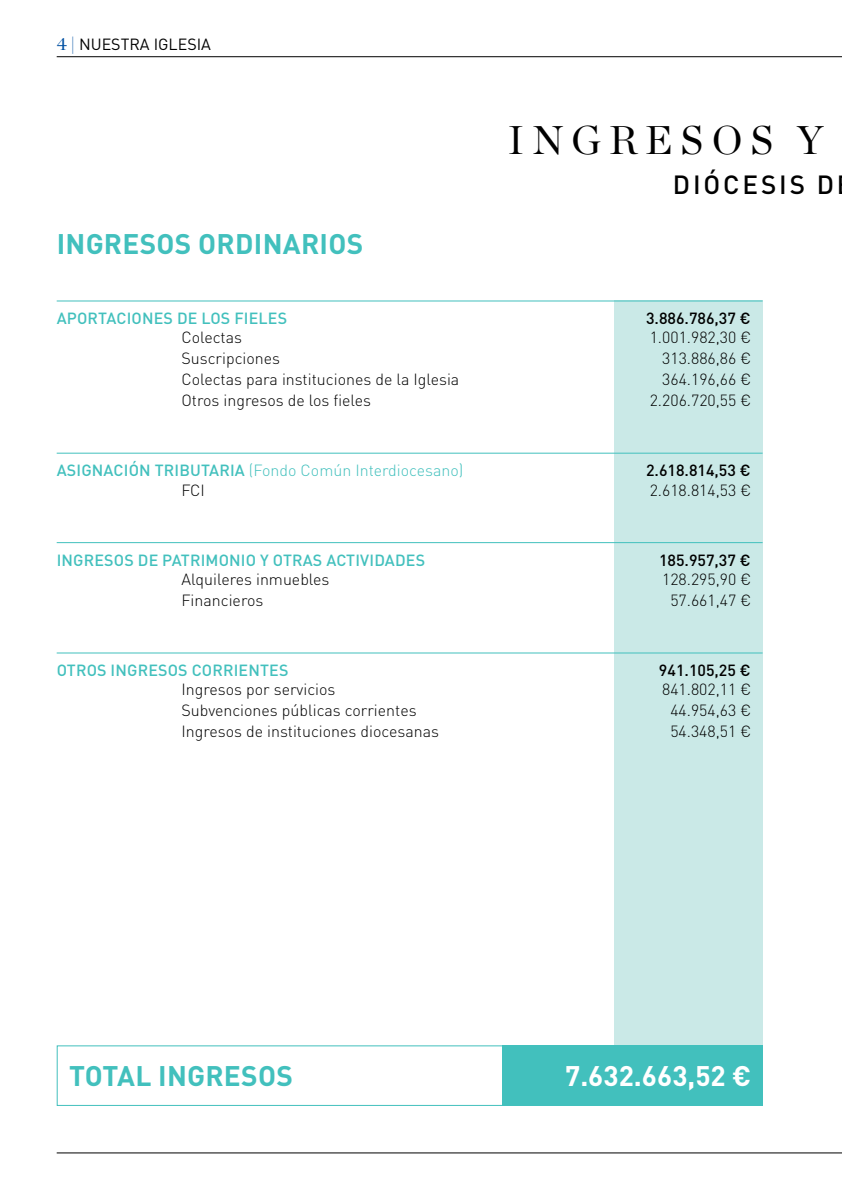
<style>
.page{position:relative;width:842px;height:1191px;background:#fff}
.page>*{position:absolute;margin:0;border:0;box-sizing:border-box;transform-origin:0 0}
.t1{font:40px "Chronicle Display";letter-spacing:.2em;color:#000}
.t2{font:700 28px "DIN Pro";letter-spacing:.01em;color:#42c0bd}
.t3{font:700 28px "DIN Pro";color:#fff}
.t4{font:500 26px "DIN Pro";color:#000}
.t5{font:300 16px "DIN Pro";color:#000}
.t6{font:500 16px "DIN Pro";letter-spacing:.01em;color:#42c0bd}
.t7{font:500 16px "DIN Pro";color:#000}
.t8{font:300 16px "DIN Pro";color:#42c0bd}
.t9{font:16px "DIN Pro";color:#000}
.s1{font-family:"Chronicle Display";font-size:18px;color:#0251a3}
.s2{font-weight:500}
</style>
<div class="page">
<hr style="left:57px;top:56px;width:785px;height:1px;background:#000">
<hr style="left:57px;top:1152px;width:785px;height:1px;background:#000">
<div style="left:614px;top:300px;width:149px;height:767px;background:#cae9e7"></div>
<hr style="left:57px;top:300px;width:706px;height:1px;background:#42c0bd">
<hr style="left:57px;top:453px;width:706px;height:1px;background:#42c0bd">
<hr style="left:57px;top:542px;width:706px;height:1px;background:#42c0bd">
<hr style="left:57px;top:652px;width:706px;height:1px;background:#42c0bd">
<div style="left:57px;top:1045px;width:468px;height:61px;border:1px solid #42c0bd"></div>
<div style="left:502px;top:1045px;width:261px;height:61px;background:#42c0bd"></div>
<p class="t9" style="left:57px;top:33px;width:156px"><span class="s1">4 |</span> NUESTRA IGLESIA</p>
<h2 class="t2" style="left:57px;top:225px;width:260px">INGRESOS ORDINARIOS</h2>
<h1 class="t1" style="left:508px;top:109px;width:317px">INGRESOS Y</h1>
<h3 class="t4" style="left:673px;top:167px;width:37px">DIÓCESIS</h3>
<h3 class="t4" style="left:817px;top:167px;width:16px">D</h3>
<p class="t6" style="left:57px;top:307px;width:232px">APORTACIONES DE LOS FIELES</p>
<p class="t7" style="left:646px;top:307px;width:106px">3.886.786,37 €</p>
<p class="t5" style="left:181px;top:327px;width:62px">Colectas</p>
<p class="t5" style="left:650px;top:327px;width:103px">1.001.982,30 €</p>
<p class="t5" style="left:181px;top:347px;width:100px">Suscripciones</p>
<p class="t5" style="left:662px;top:347px;width:91px">313.886,86 €</p>
<p class="t5" style="left:181px;top:368px;width:279px">Colectas para instituciones de la Iglesia</p>
<p class="t5" style="left:662px;top:368px;width:91px">364.196,66 €</p>
<p class="t5" style="left:181px;top:389px;width:191px">Otros ingresos de los fieles</p>
<p class="t5" style="left:650px;top:389px;width:103px">2.206.720,55 €</p>
<p class="t8" style="left:57px;top:460px;width:408px"><span class="s2">ASIGNACIÓN TRIBUTARIA</span> (Fondo Común Interdiocesano)</p>
<p class="t7" style="left:646px;top:460px;width:106px">2.618.814,53 €</p>
<p class="t5" style="left:181px;top:479px;width:25px">FCI</p>
<p class="t5" style="left:650px;top:479px;width:103px">2.618.814,53 €</p>
<p class="t6" style="left:57px;top:549px;width:370px">INGRESOS DE PATRIMONIO Y OTRAS ACTIVIDADES</p>
<p class="t7" style="left:659px;top:549px;width:93px">185.957,37 €</p>
<p class="t5" style="left:181px;top:568px;width:150px">Alquileres inmuebles</p>
<p class="t5" style="left:662px;top:568px;width:91px">128.295,90 €</p>
<p class="t5" style="left:181px;top:589px;width:83px">Financieros</p>
<p class="t5" style="left:670px;top:589px;width:82px">57.661,47 €</p>
<p class="t6" style="left:57px;top:659px;width:11px">OTROS</p>
<p class="t6" style="left:111px;top:659px;width:11px">INGRESOS</p>
<p class="t6" style="left:192px;top:659px;width:10px">CORRIENTES</p>
<p class="t7" style="left:659px;top:659px;width:93px">941.105,25 €</p>
<p class="t5" style="left:181px;top:678px;width:156px">Ingresos por servicios</p>
<p class="t5" style="left:662px;top:678px;width:91px">841.802,11 €</p>
<p class="t5" style="left:181px;top:699px;width:237px">Subvenciones públicas corrientes</p>
<p class="t5" style="left:670px;top:699px;width:82px">44.954,63 €</p>
<p class="t5" style="left:181px;top:720px;width:259px">Ingresos de instituciones diocesanas</p>
<p class="t5" style="left:670px;top:720px;width:82px">54.348,51 €</p>
<h2 class="t2" style="left:69px;top:1057px;width:225px">TOTAL INGRESOS</h2>
<h2 class="t3" style="left:565px;top:1057px;width:188px">7.632.663,52 €</h2>
</div>
